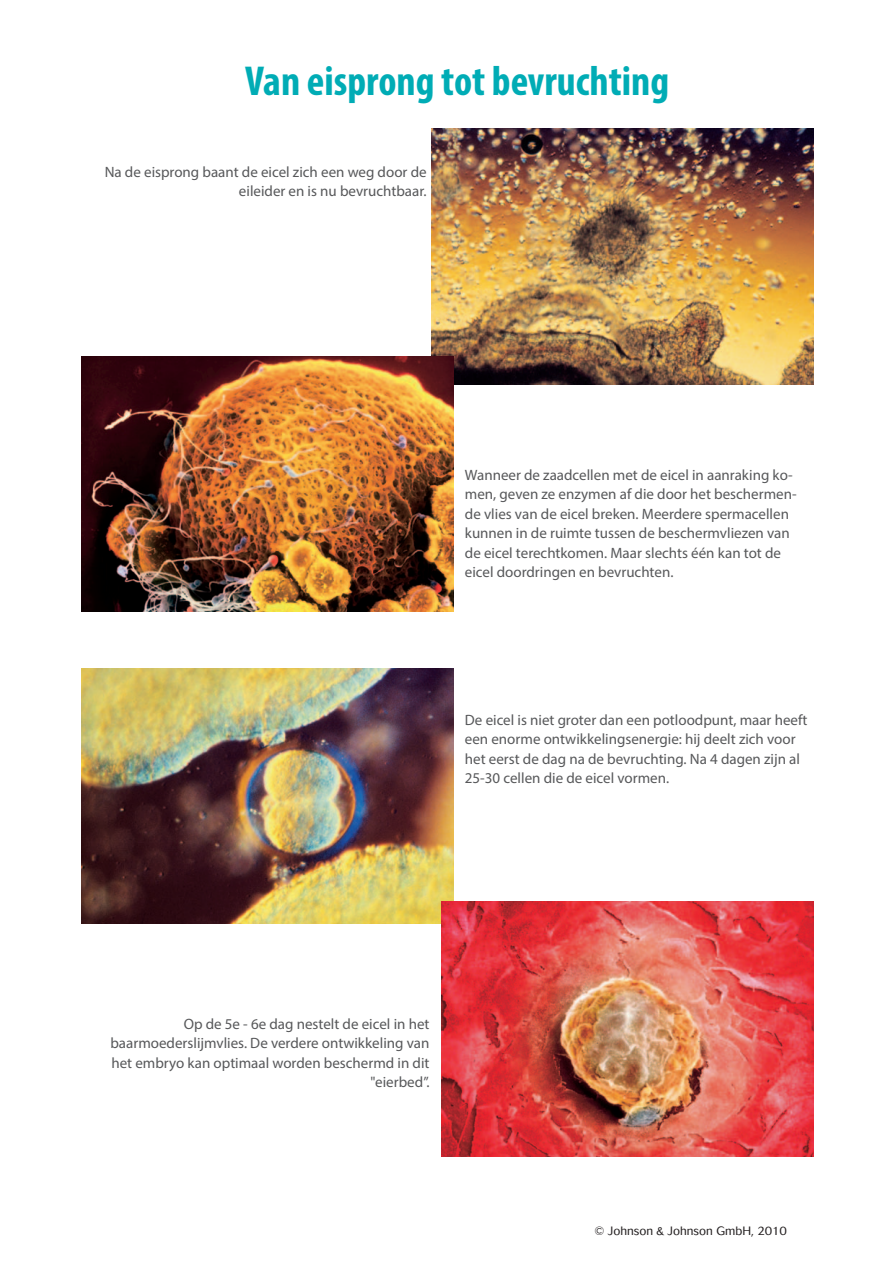
<style>
.page{position:relative;width:893px;height:1263px;background:#fff}
.page>*{position:absolute;margin:0;border:0;box-sizing:border-box;transform-origin:0 0}
.t1{font:700 condensed 42px "Myriad Pro";color:#00acb5}
.t2{font:15px/19.5px "Myriad Pro";color:#57585a;text-align:right}
.t3{font:300 12px "Cosmos";color:#231f20}
</style>
<div class="page">
<img style="left:432px;top:129px;width:381px;height:255px">
<img style="left:82px;top:356px;width:372px;height:256px">
<img style="left:82px;top:669px;width:372px;height:255px">
<img style="left:441px;top:901px;width:372px;height:256px">
<h1 class="t1" style="left:245px;top:55px;width:426px">Van eisprong tot bevruchting</h1>
<p class="t2" style="left:105px;top:162px;width:323px">Na de eisprong baant de eicel zich een weg door de eileider en is nu bevruchtbaar.</p>
<p class="t2" style="left:465px;top:464px;width:333px;text-align:left">Wanneer de zaadcellen met de eicel in aanraking ko&shy;men, geven ze enzymen af die door het beschermen&shy;de vlies van de eicel breken. Meerdere spermacellen kunnen in de ruimte tussen de beschermvliezen van de eicel terechtkomen. Maar slechts één kan tot de eicel doordringen en bevruchten.</p>
<p class="t2" style="left:465px;top:710px;width:344px;text-align:left">De eicel is niet groter dan een potloodpunt, maar heeft een enorme ontwikkelingsenergie: hij deelt zich voor het eerst de dag na de bevruchting. Na 4 dagen zijn al 25-30 cellen die de eicel vormen.</p>
<p class="t2" style="left:110px;top:1014px;width:321px">Op de 5e - 6e dag nestelt de eicel in het baarmoederslijmvlies. De verdere ontwikkeling van het embryo kan optimaal worden beschermd in dit "eierbed”.</p>
<p class="t3" style="left:594px;top:1223px;width:194px">© Johnson &amp; Johnson GmbH, 2010</p>
</div>
